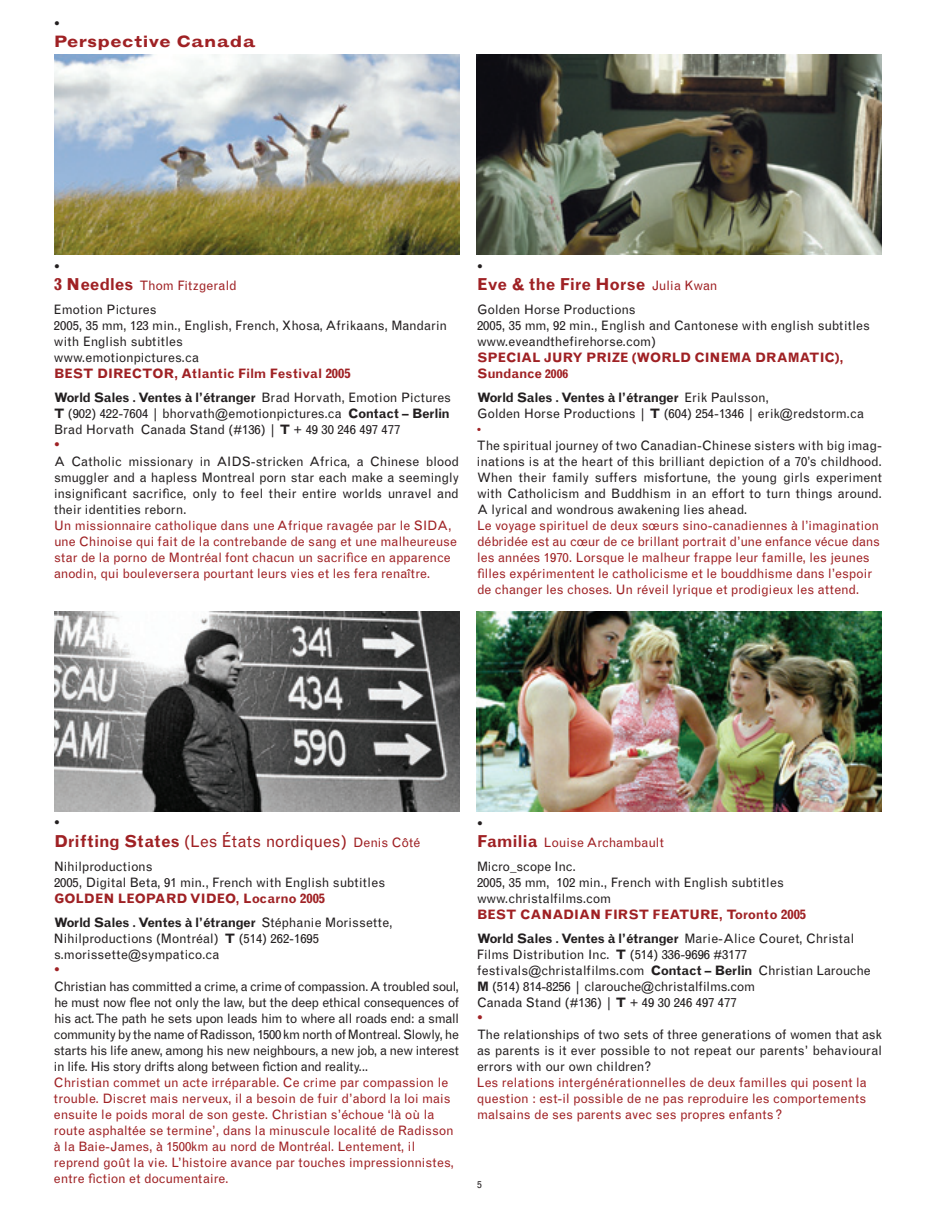
<style>
.page{position:relative;width:936px;height:1224px;background:#fff}
.page>*{position:absolute;margin:0;border:0;box-sizing:border-box;transform-origin:0 0}
.t1{font:16.4px/18.4px "Grotesque";letter-spacing:-.005em;color:#9f2124}
.t2{font:700 16.4px/18.4px "Grotesque";color:#9f2124}
.t3{font:700 expanded 16.4px "Grotesque";letter-spacing:.02em;color:#9f2124}
.t4{font:16.4px "Grotesque";color:#231f20}
.t5{font:13px/16px "Grotesque";color:#231f20}
.t6{font:13px/16px "Grotesque";letter-spacing:-.005em;color:#9f2124}
.t7{font:700 13px/24px "Grotesque";letter-spacing:-.005em;color:#9f2124}
.t8{font:10px "Grotesque";color:#231f20}
.s1{font-weight:700;font-size:16.4px;color:#9f2124}
.s2{color:#9f2124}
.s3{color:#231f20}
.s4{font-family:"Gill Sans";font-stretch:condensed;color:#231f20}
.s5{font-weight:400;color:#231f20}
.s6{font-weight:700}
.s7{font-weight:400;font-size:13px}
.s8{font-size:12px}
.s9{font-family:"Gill Sans";font-weight:700;font-stretch:condensed}
.s10{font-size:13px}
.s11{font-weight:700;font-size:16.4px}
</style>
<div class="page">
<img style="left:477px;top:55px;width:405px;height:200px">
<img style="left:54px;top:55px;width:405px;height:200px">
<img style="left:477px;top:612px;width:405px;height:200px">
<img style="left:54px;top:612px;width:405px;height:200px">
<p class="t4" style="left:54px;top:17px;width:7px">•</p>
<p class="t3" style="left:54px;top:36px;width:203px">Perspective Canada</p>
<p class="t4" style="left:54px;top:260px;width:7px">•</p>
<p class="t5" style="left:54px;top:275px;width:184px;line-height:24px"><span class="s1">3 Needles</span> <span class="s2">Thom Fitzgerald<br></span>Emotion Pictures</p>
<p class="t5" style="left:54px;top:319px;width:395px">2005, 35 mm, 123 min., English, French, Xhosa, Afrikaans, Mandarin with English subtitles<br>www.emotionpictures.ca</p>
<p class="t7" style="left:54px;top:363px;width:399px">BEST DIRECTOR, Atlantic Film Festival 2005<br><span class="s3">World Sales</span> <span class="s4">.</span> <span class="s3">Ventes à l’étranger</span> <span class="s5">Brad Horvath, Emotion Pictures</span></p>
<p class="t5" style="left:54px;top:407px;width:397px"><span class="s6">T</span> (902) 422-7604 | bhorvath@emotionpictures.ca <span class="s6">Contact – Berlin<br></span>Brad Horvath Canada Stand (#136) | <span class="s6">T</span> + 49 30 246 497 477</p>
<p class="t1" style="left:54px;top:436px;width:7px">•</p>
<p class="t5" style="left:54px;top:455px;width:407px;text-align:justify">A Catholic missionary in AIDS-stricken Africa, a Chinese blood smuggler and a hapless Montreal porn star each make a seemingly insignificant sacrifice, only to feel their entire worlds unravel and their identities reborn.</p>
<p class="t6" style="left:54px;top:519px;width:405px">Un missionnaire catholique dans une Afrique ravagée par le SIDA, une Chinoise qui fait de la contrebande de sang et une malheureuse star de la porno de Montréal font chacun un sacrifice en apparence anodin, qui bouleversera pourtant leurs vies et les fera renaître.</p>
<p class="t2" style="left:477px;top:258px;width:242px"><span class="s5">•<br></span>Eve &amp; the Fire Horse <span class="s7">Julia Kwan</span></p>
<p class="t5" style="left:477px;top:303px;width:395px">Golden Horse Productions<br>2005, 35 mm, 92 min., English and Cantonese with english subtitles www.eveandthefirehorse.com)</p>
<p class="t7" style="left:477px;top:351px;width:368px;line-height:16px">SPECIAL JURY PRIZE (WORLD CINEMA DRAMATIC),<br>Sundance <span class="s8">2006</span></p>
<p class="t5" style="left:477px;top:391px;width:388px"><span class="s6">World Sales</span> <span class="s9">.</span> <span class="s6">Ventes à l’étranger</span> Erik Paulsson,<br>Golden Horse Productions | <span class="s6">T</span> (604) 254-1346 | erik@redstorm.ca <span class="s2">•</span></p>
<p class="t5" style="left:477px;top:439px;width:407px;text-align:justify">The spiritual journey of two Canadian-Chinese sisters with big imag&shy;inations is at the heart of this brilliant depiction of a 70’s childhood.<br>When their family suffers misfortune, the young girls experiment with Catholicism and Buddhism in an effort to turn things around.<br>A lyrical and wondrous awakening lies ahead.</p>
<p class="t6" style="left:477px;top:519px;width:405px">Le voyage spirituel de deux sœurs sino-canadiennes à l’imagination débridée est au cœur de ce brillant portrait d’une enfance vécue dans les années 1970. Lorsque le malheur frappe leur famille, les jeunes filles expérimentent le catholicisme et le bouddhisme dans l’espoir de changer les choses. Un réveil lyrique et prodigieux les attend.</p>
<p class="t1" style="left:54px;top:815px;width:368px"><span class="s3">•<br></span><span class="s6">Drifting States</span> (Les États nordiques) <span class="s10">Denis Côté</span></p>
<p class="t5" style="left:54px;top:860px;width:333px">Nihilproductions<br>2005, Digital Beta, 91 min., French with English subtitles</p>
<p class="t7" style="left:54px;top:888px;width:340px">GOLDEN LEOPARD VIDEO, Locarno 2005<br><span class="s3">World Sales</span> <span class="s4">.</span> <span class="s3">Ventes à l’étranger</span> <span class="s5">Stéphanie Morissette,</span></p>
<p class="t5" style="left:54px;top:932px;width:267px">Nihilproductions (Montréal) <span class="s6">T</span> (514) 262-1695 s.morissette@sympatico.ca</p>
<p class="t1" style="left:54px;top:961px;width:7px">•</p>
<p class="t5" style="left:54px;top:980px;width:407px;text-align:justify">Christian has committed a crime, a crime of compassion. A troubled soul, he must now flee not only the law, but the deep ethical consequences of his act. The path he sets upon leads him to where all roads end: a small community by the name of Radisson, 1500 km north of Montreal. Slowly, he starts his life anew, among his new neighbours, a new job, a new interest in life. His story drifts along between fiction and reality...</p>
<p class="t6" style="left:54px;top:1076px;width:402px">Christian commet un acte irréparable. Ce crime par compassion le trouble. Discret mais nerveux, il a besoin de fuir d’abord la loi mais ensuite le poids moral de son geste. Christian s’échoue ‘là où la route asphaltée se termine’, dans la minuscule localité de Radisson à la Baie-James, à 1500km au nord de Montréal. Lentement, il reprend goût la vie. L’histoire avance par touches impressionnistes, entre fiction et documentaire.</p>
<p class="t4" style="left:477px;top:817px;width:7px">•</p>
<p class="t6" style="left:477px;top:832px;width:188px;line-height:24px"><span class="s11">Familia</span> Louise Archambault<br><span class="s3">Micro_scope Inc.</span></p>
<p class="t5" style="left:477px;top:876px;width:308px">2005, 35 mm, 102 min., French with English subtitles www.christalfilms.com</p>
<p class="t7" style="left:477px;top:904px;width:379px">BEST CANADIAN FIRST FEATURE, Toronto 2005<br><span class="s3">World Sales</span> <span class="s4">.</span> <span class="s3">Ventes à l’étranger</span> <span class="s5">Marie-Alice Couret, Christal</span></p>
<p class="t5" style="left:477px;top:948px;width:395px">Films Distribution Inc. <span class="s6">T</span> (514) 336-9696 #3177 festivals@christalfilms.com <span class="s6">Contact – Berlin</span> Christian Larouche <span class="s6">M</span> (514) 814-8256 | clarouche@christalfilms.com<br>Canada Stand (#136) | <span class="s6">T</span> + 49 30 246 497 477</p>
<p class="t1" style="left:477px;top:1009px;width:7px">•</p>
<p class="t5" style="left:477px;top:1028px;width:407px;text-align:justify">The relationships of two sets of three generations of women that ask as parents is it ever possible to not repeat our parents’ behavioural errors with our own children?</p>
<p class="t6" style="left:477px;top:1076px;width:391px;text-align:justify">Les relations intergénérationnelles de deux familles qui posent la question : est-il possible de ne pas reproduire les comportements malsains de ses parents avec ses propres enfants?</p>
<p class="t8" style="left:477px;top:1181px;width:6px">5</p>
</div>
